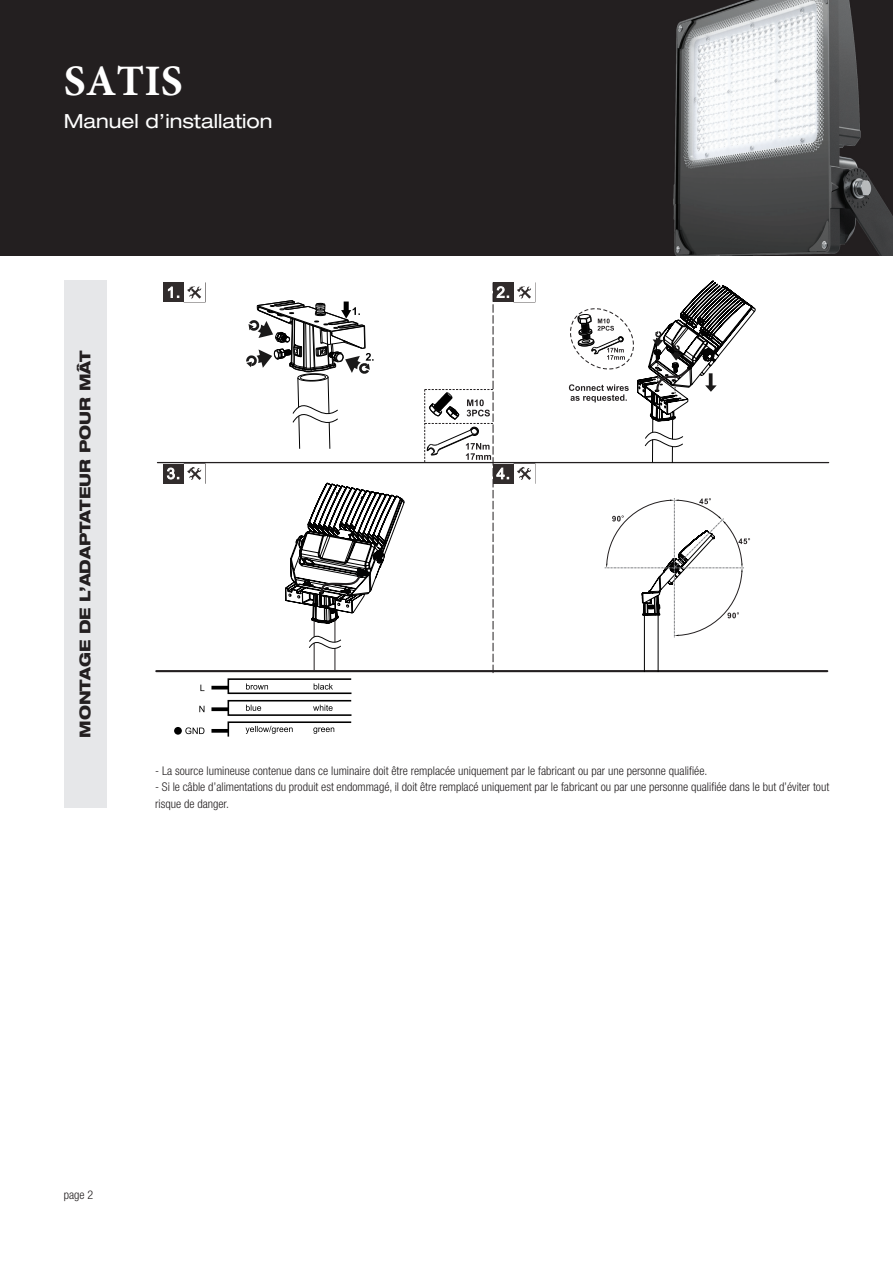
<style>
.page{position:relative;width:893px;height:1263px;background:#fff}
.page>*{position:absolute;margin:0;border:0;box-sizing:border-box;transform-origin:0 0}
.t1{font:700 43.5px "Minion Pro";color:#fff}
.t2{font:expanded 19.5px "Helvetica Neue LT Std";color:#fff}
.t3{font:800 expanded 15px "Helvetica Neue LT Std";color:#231f20}
.t4{font:300 condensed 12px/16.5px "Helvetica Neue LT Std";color:#231f20}
</style>
<div class="page">
<div style="left:0;top:0;width:893px;height:255px;background:#231f20"></div>
<img style="left:673px;top:0;width:220px;height:255px">
<div style="left:64px;top:281px;width:42px;height:527px;background:#e6e7e9"></div>
<div style="left:227px;top:678px;width:125px;height:16px;border:2px solid #000"></div>
<svg style="left:200px;top:685px;width:4px;height:6px"></svg>
<svg style="left:199px;top:706px;width:5px;height:6px"></svg>
<div style="left:212px;top:686px;width:16px;height:3px;border:1px solid #000"></div>
<div style="left:227px;top:700px;width:125px;height:16px;border:2px solid #000"></div>
<div style="left:212px;top:707px;width:16px;height:4px;border:1px solid #000"></div>
<div style="left:212px;top:729px;width:16px;height:4px;border:1px solid #000"></div>
<svg style="left:175px;top:727px;width:29px;height:7px"></svg>
<div style="left:174px;top:727px;width:8px;height:8px;background:#000;border-radius:50%"></div>
<svg style="left:246px;top:683px;width:22px;height:7px"></svg>
<svg style="left:246px;top:705px;width:15px;height:6px"></svg>
<svg style="left:314px;top:683px;width:19px;height:7px"></svg>
<svg style="left:313px;top:705px;width:20px;height:6px"></svg>
<svg style="left:227px;top:721px;width:125px;height:16px"></svg>
<hr style="left:156px;top:670px;width:671px;height:2px;background:#231f20">
<hr style="left:157px;top:462px;width:671px;height:1px;background:#231f20">
<svg style="left:246px;top:300px;width:128px;height:149px"></svg>
<svg style="left:567px;top:280px;width:188px;height:183px"></svg>
<svg style="left:285px;top:483px;width:119px;height:187px"></svg>
<hr style="left:644px;top:614px;width:1px;height:58px;background:#000">
<hr style="left:658px;top:614px;width:1px;height:58px;background:#000">
<svg style="left:605px;top:498px;width:145px;height:140px"></svg>
<div style="left:163px;top:282px;width:21px;height:20px;background:#312c2c"></div>
<svg style="left:187px;top:287px;width:14px;height:12px"></svg>
<svg style="left:168px;top:286px;width:11px;height:12px"></svg>
<div style="left:493px;top:282px;width:21px;height:20px;background:#312c2c"></div>
<svg style="left:517px;top:287px;width:14px;height:12px"></svg>
<div style="left:163px;top:464px;width:21px;height:19px;background:#312c2c"></div>
<svg style="left:187px;top:467px;width:14px;height:13px"></svg>
<svg style="left:167px;top:468px;width:12px;height:11px"></svg>
<div style="left:493px;top:464px;width:21px;height:19px;background:#312c2c"></div>
<svg style="left:517px;top:467px;width:14px;height:13px"></svg>
<svg style="left:424px;top:282px;width:85px;height:391px"></svg>
<h1 class="t1" style="left:64px;top:50px;width:120px">SATIS</h1>
<h2 class="t2" style="left:64px;top:114px;width:210px">Manuel d’installation</h2>
<p class="t3" style="left:80px;top:738px;width:389px;rotate:-90deg">MONTAGE DE L’ADAPTATEUR POUR MÂT</p>
<p class="t4" style="left:155px;top:764px;width:554px">- La source lumineuse contenue dans ce luminaire doit être remplacée uniquement par le fabricant ou par une personne qualifiée.</p>
<p class="t4" style="left:155px;top:780px;width:675px">- Si le câble d’alimentations du produit est endommagé, il doit être remplacé uniquement par le fabricant ou par une personne qualifiée dans le but d’éviter tout risque de danger.</p>
<p class="t4" style="left:64px;top:1188px;width:31px">page 2</p>
</div>
